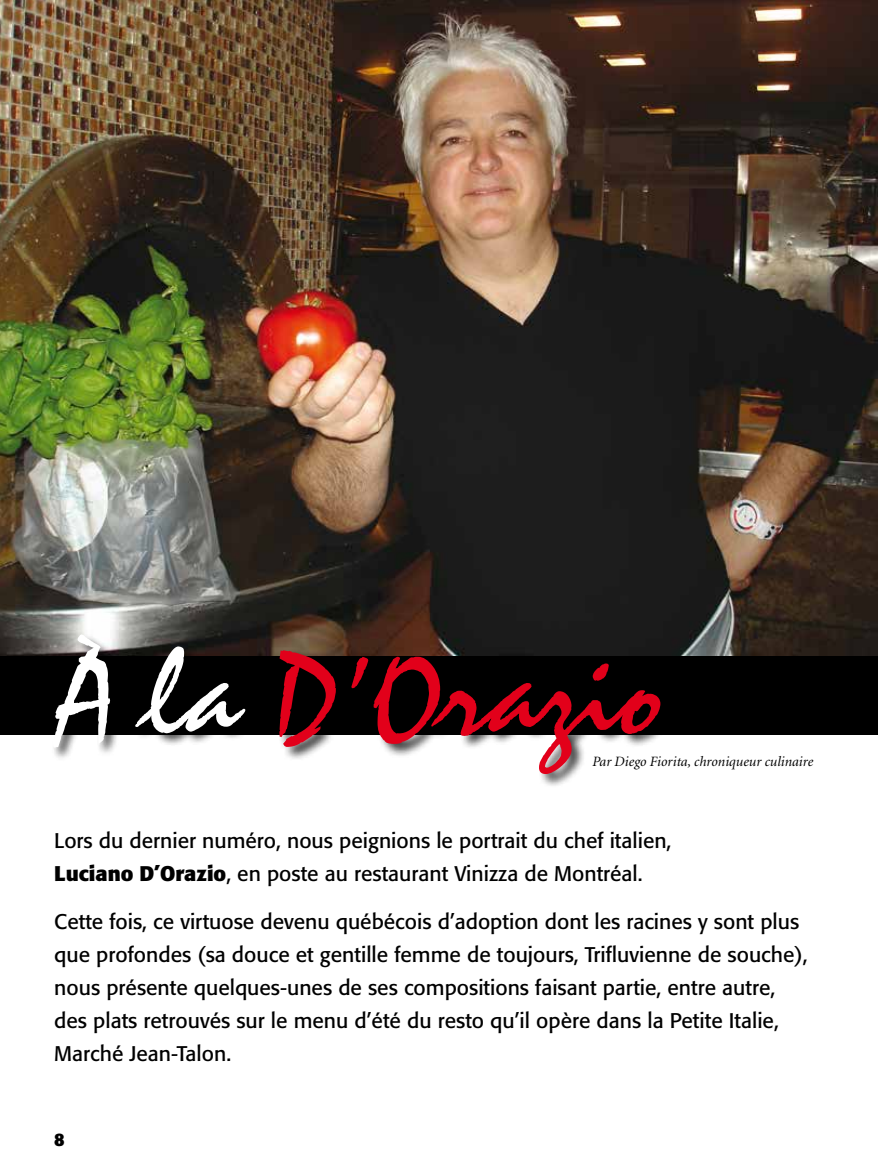
<style>
.page{position:relative;width:878px;height:1175px;background:#fff}
.page>*{position:absolute;margin:0;border:0;box-sizing:border-box;transform-origin:0 0}
.t1{font:125.4px "Cyclone";color:#e2001a}
.t2{font:21px/33px "Formata";color:#000}
.t3{font:700 18px "Formata";color:#000}
.t4{font:italic 14.25px "Minion";color:#000}
.s1{color:#fff}
.s2{font-weight:700}
</style>
<div class="page">
<div style="left:0;top:608px;width:878px;height:127px;background:#000"></div>
<img style="left:0;top:0;width:878px;height:655px">
<div style="left:51px;top:634px;width:624px;height:154px;background:#000;opacity:.75"></div>
<h1 class="t1" style="left:54px;top:624px;width:616px"><span class="s1">À la</span> D’Orazio</h1>
<p class="t4" style="left:592px;top:754px;width:222px">Par Diego Fiorita, chroniqueur culinaire</p>
<p class="t2" style="left:54px;top:823px;width:618px">Lors du dernier numéro, nous peignions le portrait du chef italien,<br><span class="s2">Luciano D’Orazio</span>, en poste au restaurant Vinizza de Montréal.</p>
<p class="t2" style="left:54px;top:904px;width:754px">Cette fois, ce virtuose devenu québécois d’adoption dont les racines y sont plus que profondes (sa douce et gentille femme de toujours, Trifluvienne de souche), nous présente quelques-unes de ses compositions faisant partie, entre autre, des plats retrouvés sur le menu d’été du resto qu’il opère dans la Petite Italie, Marché Jean-Talon.</p>
<p class="t3" style="left:54px;top:1128px;width:12px">8</p>
</div>
